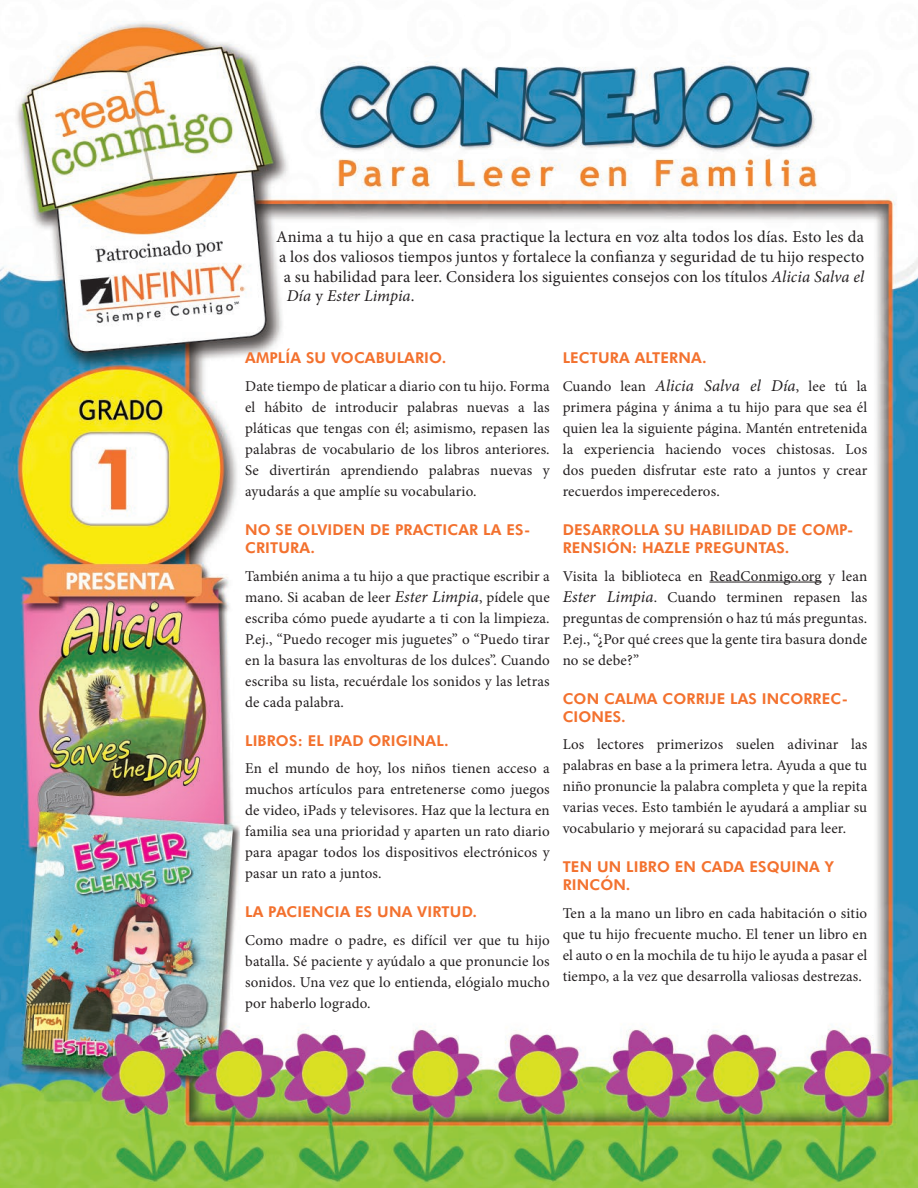
<style>
.page{position:relative;width:918px;height:1188px;background:#fff}
.page>*{position:absolute;margin:0;border:0;box-sizing:border-box;transform-origin:0 0}
.t1{font:16.5px "Minion Pro";letter-spacing:.01em;color:#231f20}
.t2{font:italic 16.5px "Minion Pro";color:#231f20}
.t3{font:15px/21px "Minion Pro";letter-spacing:.01em;color:#231f20;text-align:justify}
.t4{font:800 15px/18px "Futura BT";letter-spacing:.01em;color:#f3712e}
.s1{font-style:italic}
.s2{font-style:normal}
.s3{font-style:italic;font-size:16.5px}
</style>
<div class="page">
<img style="left:0;top:21px;width:918px;height:1167px">
<hr style="left:709px;top:582px;width:113px;height:1px;background:#231f20">
<p class="t1" style="left:276px;top:226px;width:589px">Anima a tu hijo a que en casa practique la lectura en voz alta todos los días. Esto les da</p>
<p class="t1" style="left:279px;top:246px;width:586px">a los dos valiosos tiempos juntos y fortalece la confianza y seguridad de tu hijo respecto</p>
<p class="t1" style="left:284px;top:265px;width:582px">a su habilidad para leer. Considera los siguientes consejos con los títulos <span class="s1">Alicia Salva el</span></p>
<p class="t2" style="left:287px;top:285px;width:129px">Día <span class="s2">y</span> Ester Limpia<span class="s2">.</span></p>
<p class="t4" style="left:245px;top:349px;width:203px">AMPLÍA SU VOCABULARIO.</p>
<p class="t3" style="left:245px;top:376px;width:306px">Date tiempo de platicar a diario con tu hijo. Forma el hábito de introducir palabras nuevas a las pláticas que tengas con él; asimismo, repasen las palabras de vocabulario de los libros anteriores.<br>Se divertirán aprendiendo palabras nuevas y ayudarás a que amplíe su vocabulario.</p>
<p class="t4" style="left:245px;top:520px;width:287px">NO SE OLVIDEN DE PRACTICAR LA ES-<br>CRITURA.</p>
<p class="t3" style="left:245px;top:565px;width:306px">También anima a tu hijo a que practique escribir a mano. Si acaban de leer <span class="s3">Ester Limpia</span>, pídele que escriba cómo puede ayudarte a ti con la limpieza.<br>P.ej., “Puedo recoger mis juguetes” o “Puedo tirar en la basura las envolturas de los dulces”. Cuando escriba su lista, recuérdale los sonidos y las letras de cada palabra.</p>
<p class="t4" style="left:245px;top:731px;width:205px">LIBROS: EL i Pad ORIGINAL.</p>
<p class="t3" style="left:245px;top:758px;width:306px">En el mundo de hoy, los niños tienen acceso a muchos artículos para entretenerse como juegos de video, iPads y televisores. Haz que la lectura en familia sea una prioridad y aparten un rato diario para apagar todos los dispositivos electrónicos y pasar un rato a juntos.</p>
<p class="t4" style="left:245px;top:903px;width:233px">LA PACIENCIA ES UNA VIRTUD.</p>
<p class="t3" style="left:245px;top:930px;width:306px">Como madre o padre, es difícil ver que tu hijo batalla. Sé paciente y ayúdalo a que pronuncie los sonidos. Una vez que lo entienda, elógialo mucho por haberlo logrado.</p>
<p class="t4" style="left:563px;top:349px;width:145px">LECTURA ALTERNA.</p>
<p class="t3" style="left:563px;top:376px;width:306px">Cuando lean <span class="s3">Alicia Salva el Día</span>, lee tú la primera página y ánima a tu hijo para que sea él quien lea la siguiente página. Mantén entretenida la experiencia haciendo voces chistosas. Los dos pueden disfrutar este rato a juntos y crear recuerdos imperecederos.</p>
<p class="t4" style="left:563px;top:520px;width:292px">DESARROLLA SU HABILIDAD DE COMP-<br>RENSIÓN: HAZLE PREGUNTAS.</p>
<p class="t3" style="left:563px;top:565px;width:306px">Visita la biblioteca en ReadConmigo.org y lean <span class="s3">Ester Limpia</span>. Cuando terminen repasen las preguntas de comprensión o haz tú más preguntas.<br>P.ej., “¿Por qué crees que la gente tira basura donde no se debe?”</p>
<p class="t4" style="left:563px;top:689px;width:287px">CON CALMA CORRIJE LAS INCORREC-<br>CIONES.</p>
<p class="t3" style="left:563px;top:734px;width:306px">Los lectores primerizos suelen adivinar las palabras en base a la primera letra. Ayuda a que tu niño pronuncie la palabra completa y que la repita varias veces. Esto también le ayudará a ampliar su vocabulario y mejorará su capacidad para leer.</p>
<p class="t4" style="left:563px;top:858px;width:273px">TEN UN LIBRO EN CADA ESQUINA Y<br>RINCÓN.</p>
<p class="t3" style="left:563px;top:903px;width:306px">Ten a la mano un libro en cada habitación o sitio que tu hijo frecuente mucho. El tener un libro en el auto o en la mochila de tu hijo le ayuda a pasar el tiempo, a la vez que desarrolla valiosas destrezas.</p>
</div>
